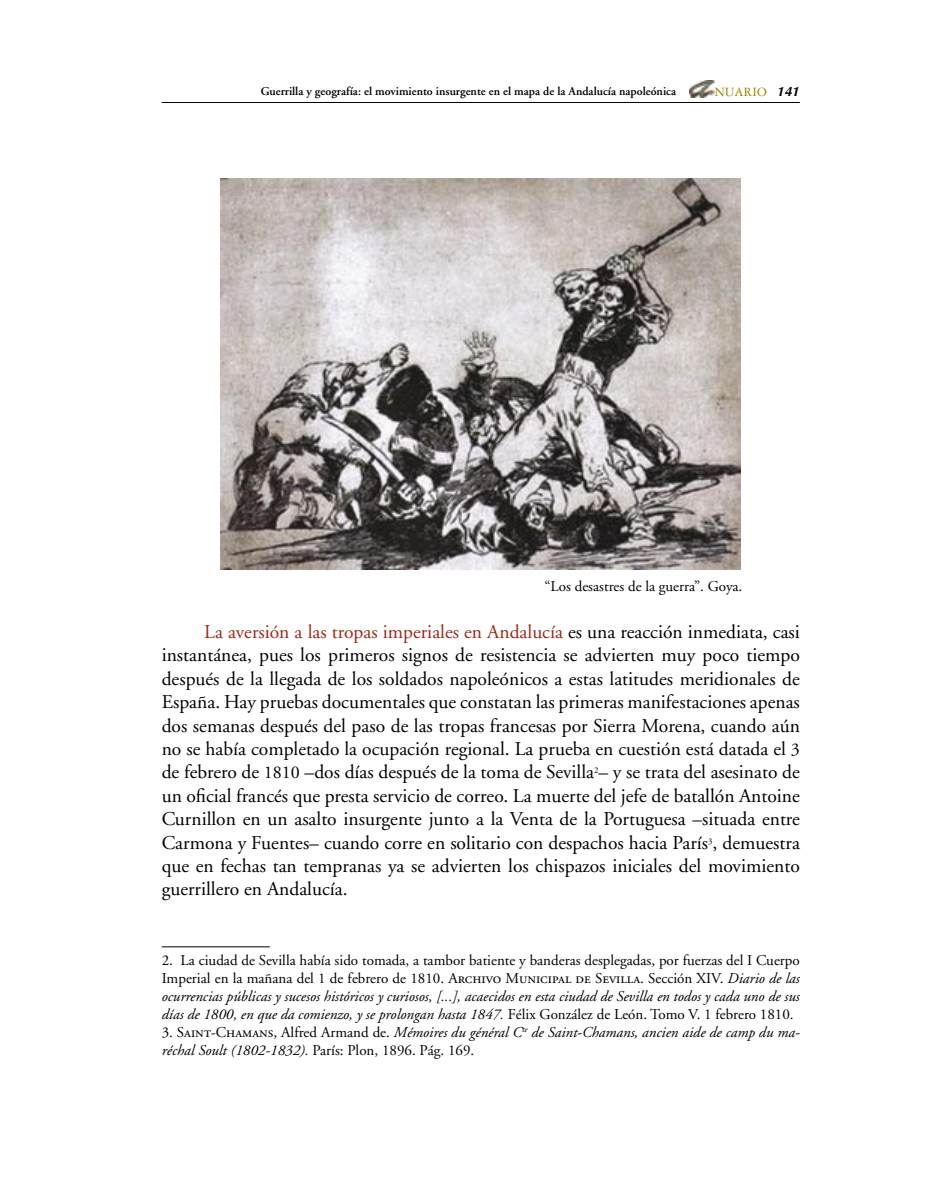
<style>
.page{position:relative;width:936px;height:1191px;background:#fff}
.page>*{position:absolute;margin:0;border:0;box-sizing:border-box;transform-origin:0 0}
.t1{font:19.5px/23.4px "Adobe Garamond";color:#000;text-align:justify}
.t2{font:italic 15px "Adobe Garamond";color:#000}
.t3{font:15px "Adobe Garamond";color:#000}
.t4{font:13.5px "Garamond Three";color:#9c8700}
.t5{font:600 12px "Adobe Garamond";color:#000}
.s1{font-family:"Optima";font-weight:700;font-style:italic;color:#000}
.s2{color:#992a17}
.s3{font-size:18px}
.s4{font-family:"Adobe Garamond Regular SC"}
.s5{font-style:italic}
.s6{font-style:normal}
.s7{font-family:"Adobe Garamond Regular SC";font-style:normal}
</style>
<div class="page">
<hr style="left:162px;top:102px;width:637px;height:1px;background:#000">
<img style="left:689px;top:81px;width:25px;height:17px">
<hr style="left:162px;top:946px;width:108px;height:1px;background:#000">
<img style="left:221px;top:179px;width:520px;height:391px">
<p class="t5" style="left:261px;top:84px;width:417px">Guerrilla y geografía: el movimiento insurgente en el mapa de la Andalucía napoleónica</p>
<p class="t4" style="left:714px;top:85px;width:87px">NUARIO <span class="s1">141</span></p>
<p class="t3" style="left:544px;top:578px;width:199px">“Los desastres de la guerra”. Goya.</p>
<p class="t1" style="left:162px;top:620px;width:639px;text-indent:43px"><span class="s2">La aversión a las tropas imperiales en Andalucía</span> es una reacción inmediata, casi instantánea, pues los primeros signos de resistencia se advierten muy poco tiempo después de la llegada de los soldados napoleónicos a estas latitudes meridionales de España. Hay pruebas documentales que constatan las primeras manifestaciones apenas dos semanas después del paso de las tropas francesas por Sierra Morena, cuando aún no se había completado la ocupación regional. La prueba en cuestión está datada el <span class="s3">3 </span>de febrero de <span class="s3">1810</span> –dos días después de la toma de Sevilla – y se trata del asesinato de un oficial francés que presta servicio de correo. La muerte del jefe de batallón Antoine Curnillon en un asalto insurgente junto a la Venta de la Portuguesa –situada entre Carmona y Fuentes– cuando corre en solitario con despachos hacia París , demuestra que en fechas tan tempranas ya se advierten los chispazos iniciales del movimiento guerrillero en Andalucía.</p>
<p class="t3" style="left:169px;top:952px;width:632px">. La ciudad de Sevilla había sido tomada, a tambor batiente y banderas desplegadas, por fuerzas del I Cuerpo</p>
<p class="t3" style="left:162px;top:970px;width:639px">Imperial en la mañana del 1 de febrero de 1810. <span class="s4">Archivo Municipal de Sevilla.</span> Sección XIV. <span class="s5">Diario de las</span></p>
<p class="t2" style="left:162px;top:988px;width:639px">ocurrencias públicas y sucesos históricos y curiosos, [...], acaecidos en esta ciudad de Sevilla en todos y cada uno de sus</p>
<p class="t2" style="left:162px;top:1006px;width:633px">días de 1800, en que da comienzo, y se prolongan hasta 1847. <span class="s6">Félix González de León. Tomo V. 1 febrero 1810.</span></p>
<p class="t2" style="left:169px;top:1024px;width:632px"><span class="s7">. Saint-Chamans,</span> <span class="s6">Alfred Armand de.</span> Mémoires du général C<sup>te</sup> de Saint-Chamans, ancien aide de camp du ma-</p>
<p class="t3" style="left:162px;top:1042px;width:314px"><span class="s5">réchal Soult (1802-1832).</span> París: Plon, 1896. Pág. 169.</p>
</div>
